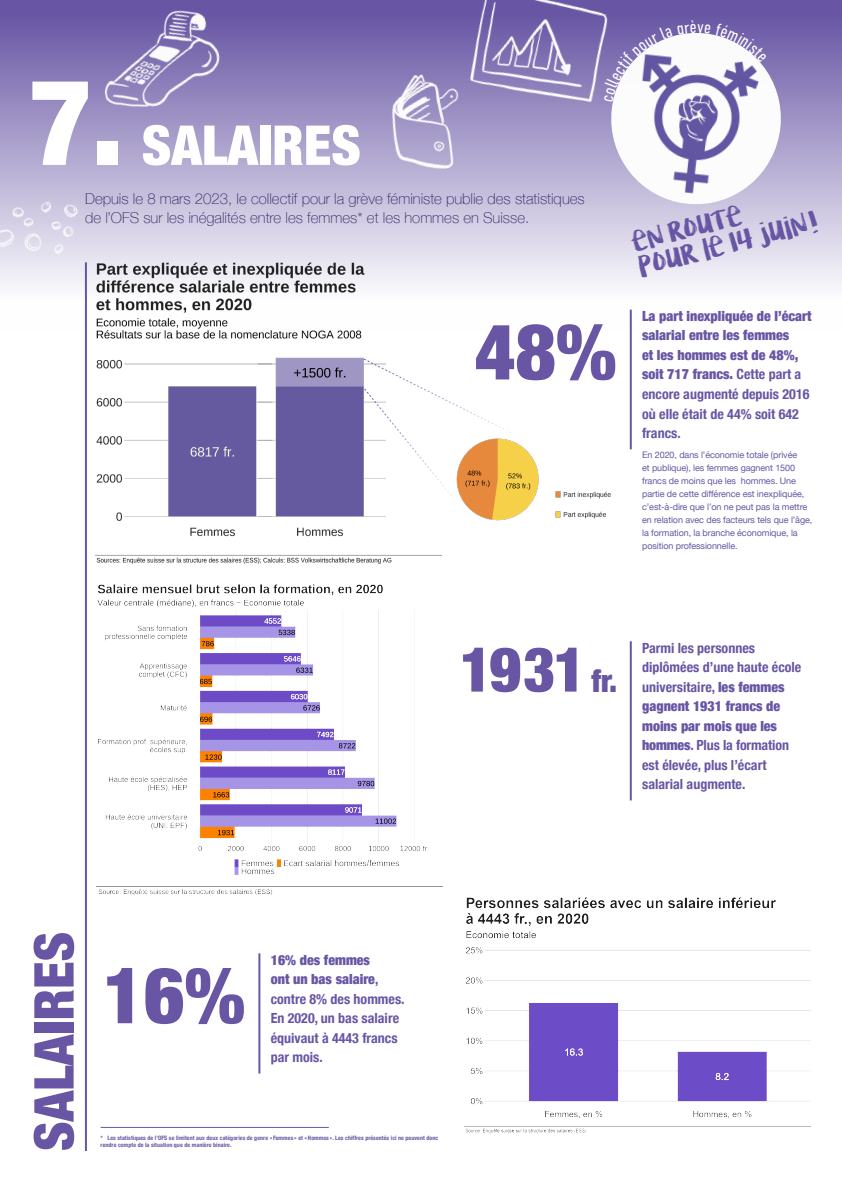
<style>
.page{position:relative;width:842px;height:1191px;background:#fff}
.page>*{position:absolute;margin:0;border:0;box-sizing:border-box;transform-origin:0 0}
.t1{font:900 condensed 120px "Helvetica Neue";color:#fff}
.chiffre{font:900 condensed 78px "Helvetica Neue";color:#6856a4}
.texte_chiffre{font:900 condensed 62px "Helvetica Neue";color:#6856a4}
.t2{font:900 condensed 55px "Helvetica Neue";color:#6856a4}
.t3{font:900 condensed 55px "Helvetica Neue";color:#fff}
.t4{font:900 condensed 31px "Helvetica Neue";color:#6856a4}
.notes{font:25px/25.4px "KG Lifeis Messy";color:#6856a4}
.notes-2{font:100 15px "Helvetica Neue";color:#2c2360}
.texte_chiffre-2{font:700 condensed 14px/19.5px "Helvetica Neue";color:#6856a4}
.texte_chiffre-3{font:900 condensed 14px/19.5px "Helvetica Neue";color:#6856a4}
.Légende_titre{font:700 condensed 14px "Helvetica Neue";color:#6856a4}
.texte_chiffre-4{font:9px/13px "Helvetica Neue";letter-spacing:-.01em;color:#6856a4}
.t5{font:700 condensed 6px/6.5px "Helvetica Neue";letter-spacing:.01em;color:#6856a4}
.s1{font-weight:700}
.s2{font-weight:900}
</style>
<div class="page">
<div style="left:0;top:0;width:842px;height:332px;background:linear-gradient(to bottom,#6250a0,#fff)"></div>
<img style="left:453px;top:0;width:173px;height:126px">
<img style="left:92px;top:0;width:163px;height:146px">
<img style="left:343px;top:48px;width:163px;height:161px">
<img style="left:0;top:165px;width:108px;height:154px">
<img style="left:97px;top:584px;width:332px;height:291px">
<img style="left:466px;top:897px;width:344px;height:221px">
<img style="left:94px;top:261px;width:295px;height:78px">
<img style="left:464px;top:447px;width:75px;height:74px">
<img style="left:96px;top:359px;width:163px;height:178px">
<img style="left:259px;top:357px;width:127px;height:180px">
<svg style="left:363px;top:358px;width:160px;height:145px"></svg>
<img style="left:95px;top:555px;width:346px;height:8px">
<img style="left:555px;top:491px;width:56px;height:8px">
<img style="left:555px;top:511px;width:50px;height:8px">
<img style="left:96px;top:886px;width:346px;height:9px">
<img style="left:464px;top:1126px;width:346px;height:7px">
<hr style="left:630px;top:310px;width:2px;height:139px;background:#6856a4">
<hr style="left:630px;top:641px;width:2px;height:159px;background:#6856a4">
<hr style="left:258px;top:953px;width:2px;height:120px;background:#6856a4">
<hr style="left:85px;top:262px;width:2px;height:889px;background:#6856a4">
<img style="left:607px;top:33px;width:178px;height:176px">
<hr style="left:101px;top:1127px;width:228px;height:1px;background:#6856a4">
<svg style="left:604px;top:20px;width:163px;height:82px"></svg>
<p class="t1" style="left:29px;top:23px;width:95px">7.</p>
<h3 class="t3" style="left:142px;top:100px;width:221px">SALAIRES</h3>
<p class="notes-2" style="left:85px;top:187px;width:501px">Depuis le 8 mars 2023, le collectif pour la grève féministe publie des statistiques</p>
<p class="notes-2" style="left:85px;top:207px;width:446px">de l’OFS sur les inégalités entre les femmes* et les hommes en Suisse.</p>
<p class="notes" style="left:629px;top:231px;width:186px;rotate:-15deg">en route<br>pour le 14 juin!</p>
<h2 class="chiffre" style="left:475px;top:287px;width:143px">48%</h2>
<p class="texte_chiffre-3" style="left:642px;top:305px;width:171px">La part inexpliquée de l’écart salarial entre les femmes<br>et les hommes est de 48%, soit 717 francs. <span class="s1">Cette part a encore augmenté depuis 2016 où elle était de 44% soit 642 francs.</span></p>
<p class="texte_chiffre-4" style="left:642px;top:448px;width:172px">En 2020, dans l’économie totale (privée<br>et publique), les femmes gagnent 1500 francs de moins que les hommes. Une partie de cette différence est inexpliquée, c’est-à-dire que l’on ne peut pas la mettre en relation avec des facteurs tels que l’âge, la formation, la branche économique, la position professionnelle.</p>
<p class="texte_chiffre" style="left:460px;top:618px;width:127px">1931</p>
<p class="t4" style="left:591px;top:655px;width:27px">fr.</p>
<p class="texte_chiffre-2" style="left:642px;top:637px;width:161px">Parmi les personnes diplômées d’une haute école universitaire, <span class="s2">les femmes gagnent 1931 francs de moins par mois que les hommes</span>. Plus la formation</p>
<p class="Légende_titre" style="left:642px;top:753px;width:126px">est élevée, plus l’écart</p>
<p class="texte_chiffre-2" style="left:642px;top:773px;width:105px">salarial augmente.</p>
<p class="t2" style="left:9px;top:1151px;width:221px;rotate:-90deg">SALAIRES</p>
<p class="chiffre" style="left:103px;top:931px;width:143px">16%</p>
<p class="texte_chiffre-2" style="left:271px;top:949px;width:135px"><span class="s2">16% des femmes<br>ont un bas salaire</span>, contre 8% des hommes.<br>En 2020, un bas salaire équivaut à 4443 francs</p>
<p class="texte_chiffre-2" style="left:271px;top:1046px;width:54px">par mois.</p>
<p class="t5" style="left:101px;top:1134px;width:339px">* Les statistiques de l’OFS se limitent aux deux catégories de genre « Femmes » et « Hommes ». Les chiffres présentés ici ne peuvent donc rendre compte de la situation que de manière binaire.</p>
</div>
